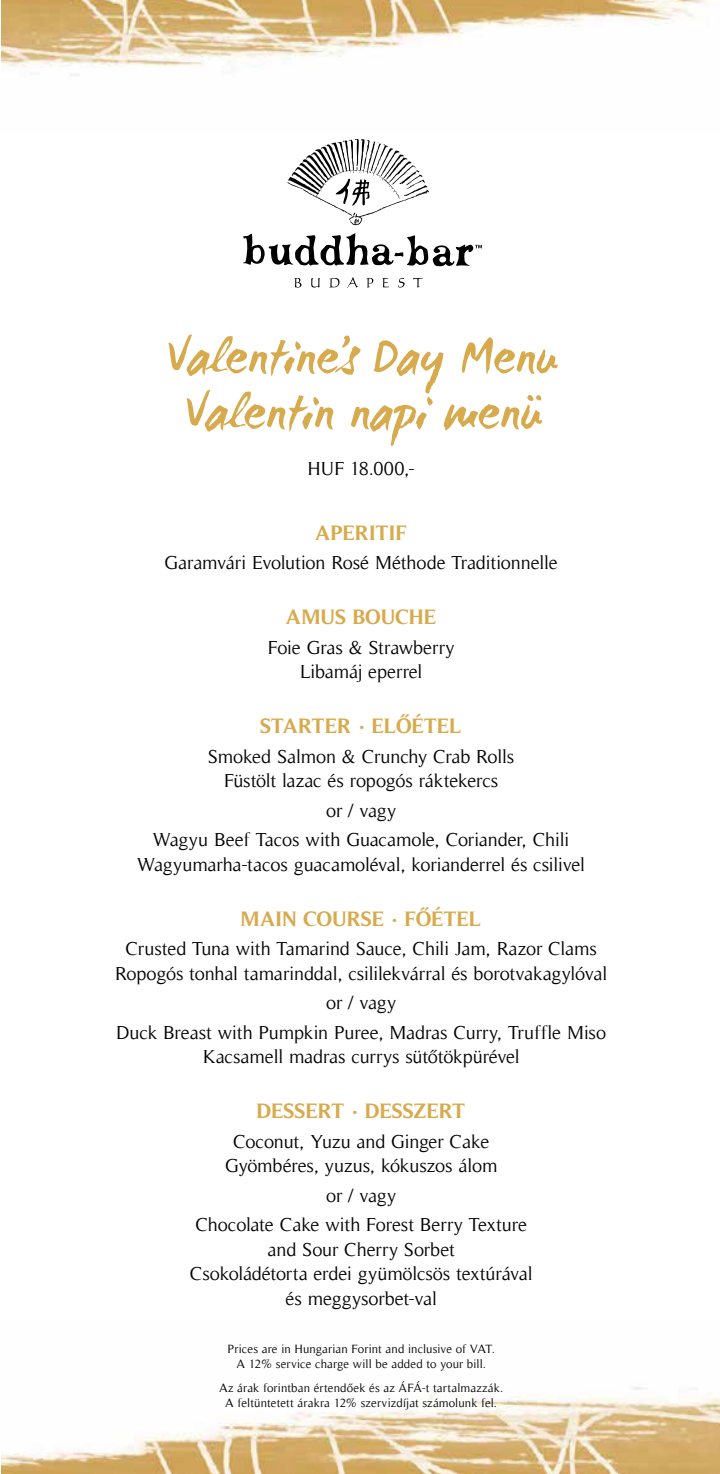
<style>
.page{position:relative;width:720px;height:1474px;background:#fff}
.page>*{position:absolute;margin:0;border:0;box-sizing:border-box;transform-origin:0 0}
.t1{font:52.5px/55.5px "WC Mano Negra Bta";letter-spacing:-.02em;color:#d7aa4d;text-align:center}
.t2{font:700 21px "Timeless";letter-spacing:-.005em;color:#d7aa4d}
.t3{font:19.25px/24.5px "Timeless";letter-spacing:-.01em;color:#000;text-align:center}
.t4{font:12.25px/14.7px "Timeless";letter-spacing:.01em;color:#000;text-align:center}
.s1{font-family:"Present";font-weight:900}
</style>
<div class="page">
<img style="left:1px;top:1387px;width:718px;height:86px">
<img style="left:1px;top:0;width:712px;height:76px">
<svg style="left:294px;top:277px;width:128px;height:11px"></svg>
<svg style="left:287px;top:139px;width:142px;height:87px"></svg>
<svg style="left:243px;top:233px;width:239px;height:34px"></svg>
<h1 class="t1" style="left:165px;top:325px;width:393px">Valentine’s Day Menu<br>Valentin napi menü</h1>
<p class="t3" style="left:307px;top:456px;width:109px">HUF 18.000,-</p>
<p class="t2" style="left:315px;top:520px;width:94px">APERITIF</p>
<p class="t3" style="left:164px;top:551px;width:394px">Garamvári Evolution Rosé Méthode Traditionnelle</p>
<p class="t2" style="left:286px;top:605px;width:152px">AMUS BOUCHE</p>
<p class="t3" style="left:267px;top:635px;width:188px">Foie Gras &amp; Strawberry<br>Libamáj eperrel</p>
<p class="t2" style="left:260px;top:713px;width:203px">STARTER <span class="s1">·</span> ELŐÉTEL</p>
<p class="t3" style="left:208px;top:744px;width:308px">Smoked Salmon &amp; Crunchy Crab Rolls<br>Füstölt lazac és ropogós ráktekercs</p>
<p class="t3" style="left:153px;top:795px;width:418px;line-height:29.4px">or / vagy<br>Wagyu Beef Tacos with Guacamole, Coriander, Chili</p>
<p class="t3" style="left:137px;top:852px;width:449px">Wagyumarha-tacos guacamoléval, korianderrel és csilivel</p>
<p class="t2" style="left:241px;top:906px;width:242px">MAIN COURSE <span class="s1">·</span> FŐÉTEL</p>
<p class="t3" style="left:115px;top:936px;width:493px">Crusted Tuna with Tamarind Sauce, Chili Jam, Razor Clams<br>Ropogós tonhal tamarinddal, csililekvárral és borotvakagylóval</p>
<p class="t3" style="left:116px;top:988px;width:491px;line-height:29.4px">or / vagy<br>Duck Breast with Pumpkin Puree, Madras Curry, Truffle Miso</p>
<p class="t3" style="left:203px;top:1044px;width:318px">Kacsamell madras currys sütőtökpürével</p>
<p class="t2" style="left:256px;top:1098px;width:210px">DESSERT <span class="s1">·</span> DESSZERT</p>
<p class="t3" style="left:225px;top:1129px;width:274px">Coconut, Yuzu and Ginger Cake<br>Gyömbéres, yuzus, kókuszos álom</p>
<p class="t3" style="left:195px;top:1180px;width:333px;line-height:29.4px">or / vagy<br>Chocolate Cake with Forest Berry Texture</p>
<p class="t3" style="left:190px;top:1236px;width:344px">and Sour Cherry Sorbet<br>Csokoládétorta erdei gyümölcsös textúrával és meggysorbet-val</p>
<p class="t4" style="left:227px;top:1341px;width:269px">Prices are in Hungarian Forint and inclusive of VAT.<br>A 12% service charge will be added to your bill.</p>
<p class="t4" style="left:219px;top:1380px;width:285px">Az árak forintban értendőek és az ÁFÁ-t tartalmazzák.<br>A feltüntetett árakra 12% szervizdíjat számolunk fel.</p>
</div>
